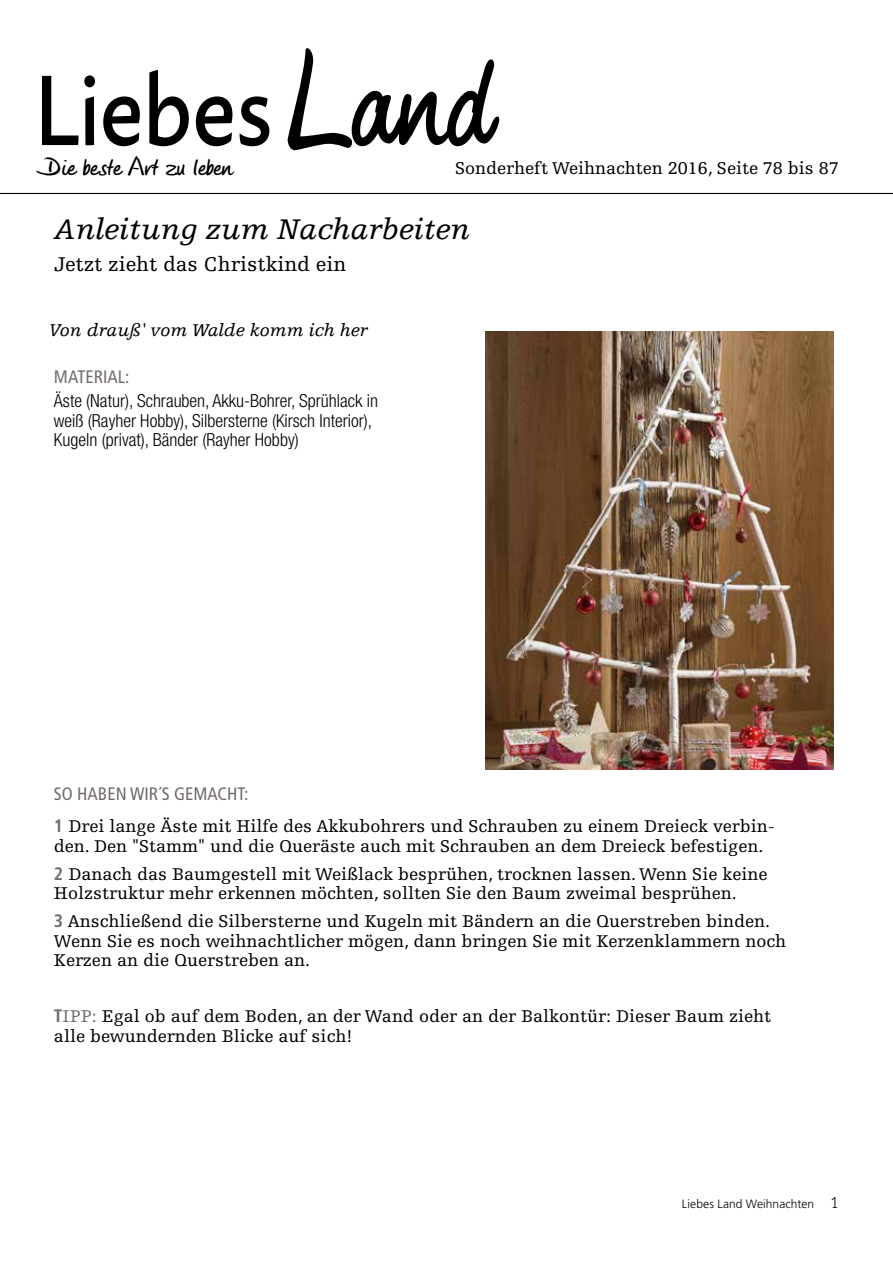
<style>
.page{position:relative;width:893px;height:1263px;background:#fff}
.page>*{position:absolute;margin:0;border:0;box-sizing:border-box;transform-origin:0 0}
.t1{font:italic 30px "Egyptienne F";color:#000}
.t2{font:25.2px "Phil Handwriting";color:#000;scale:1.12 1}
.t3{font:21px "Egyptienne F";color:#000}
.t4{font:18px/19.5px "Egyptienne F";color:#000}
.t5{font:300 condensed 18px/19.5px "Helvetica Neue";color:#000}
.t6{font:condensed 18px "Frutiger";color:#726a71}
.t7{font:italic 18px "Egyptienne F";color:#000}
.t8{font:300 12px "Frutiger";letter-spacing:.005em;color:#000}
.s1{font-family:"Frutiger";font-weight:700;font-stretch:condensed;color:#726a71}
.s2{color:#726a71}
.s3{font-family:"Serifa";font-size:16.5px}
</style>
<div class="page">
<hr style="left:0;top:193px;width:893px;height:1px;background:#000">
<svg style="left:42px;top:70px;width:227px;height:76px"></svg>
<svg style="left:288px;top:48px;width:212px;height:102px"></svg>
<img style="left:485px;top:332px;width:349px;height:438px">
<h2 class="t2" style="left:44px;top:152px;width:170px">Die beste Art zu leben</h2>
<p class="t4" style="left:455px;top:159px;width:385px">Sonderheft Weihnachten 2016, Seite 78 bis 87</p>
<h1 class="t1" style="left:54px;top:213px;width:418px">Anleitung zum Nacharbeiten</h1>
<p class="t3" style="left:54px;top:252px;width:294px">Jetzt zieht das Christkind ein</p>
<p class="t7" style="left:49px;top:320px;width:320px">Von drauß' vom Walde komm ich her</p>
<p class="t6" style="left:54px;top:367px;width:77px">MATERIAL:</p>
<p class="t5" style="left:54px;top:391px;width:326px">Äste (Natur), Schrauben, Akku-Bohrer, Sprühlack in weiß (Rayher Hobby), Silbersterne (Kirsch Interior),<br>Kugeln (privat), Bänder (Rayher Hobby)</p>
<p class="t6" style="left:54px;top:783px;width:196px">SO HABEN WIR´S GEMACHT:</p>
<p class="t4" style="left:54px;top:817px;width:722px"><span class="s1">1</span> Drei lange Äste mit Hilfe des Akkubohrers und Schrauben zu einem Dreieck verbin&shy;den. Den "Stamm" und die Queräste auch mit Schrauben an dem Dreieck befestigen.</p>
<p class="t4" style="left:54px;top:864px;width:715px"><span class="s1">2</span> Danach das Baumgestell mit Weißlack besprühen, trocknen lassen. Wenn Sie keine<br>Holzstruktur mehr erkennen möchten, sollten Sie den Baum zweimal besprühen.</p>
<p class="t4" style="left:54px;top:912px;width:734px"><span class="s1">3</span> Anschließend die Silbersterne und Kugeln mit Bändern an die Querstreben binden.<br>Wenn Sie es noch weihnachtlicher mögen, dann bringen Sie mit Kerzenklammern noch<br>Kerzen an die Querstreben an.</p>
<p class="t4" style="left:54px;top:1007px;width:719px"><span class="s1">T</span><span class="s2">IPP:</span> Egal ob auf dem Boden, an der Wand oder an der Balkontür: Dieser Baum zieht alle bewundernden Blicke auf sich!</p>
<p class="t8" style="left:682px;top:1197px;width:159px">Liebes Land Weihnachten <span class="s3">1</span></p>
</div>
